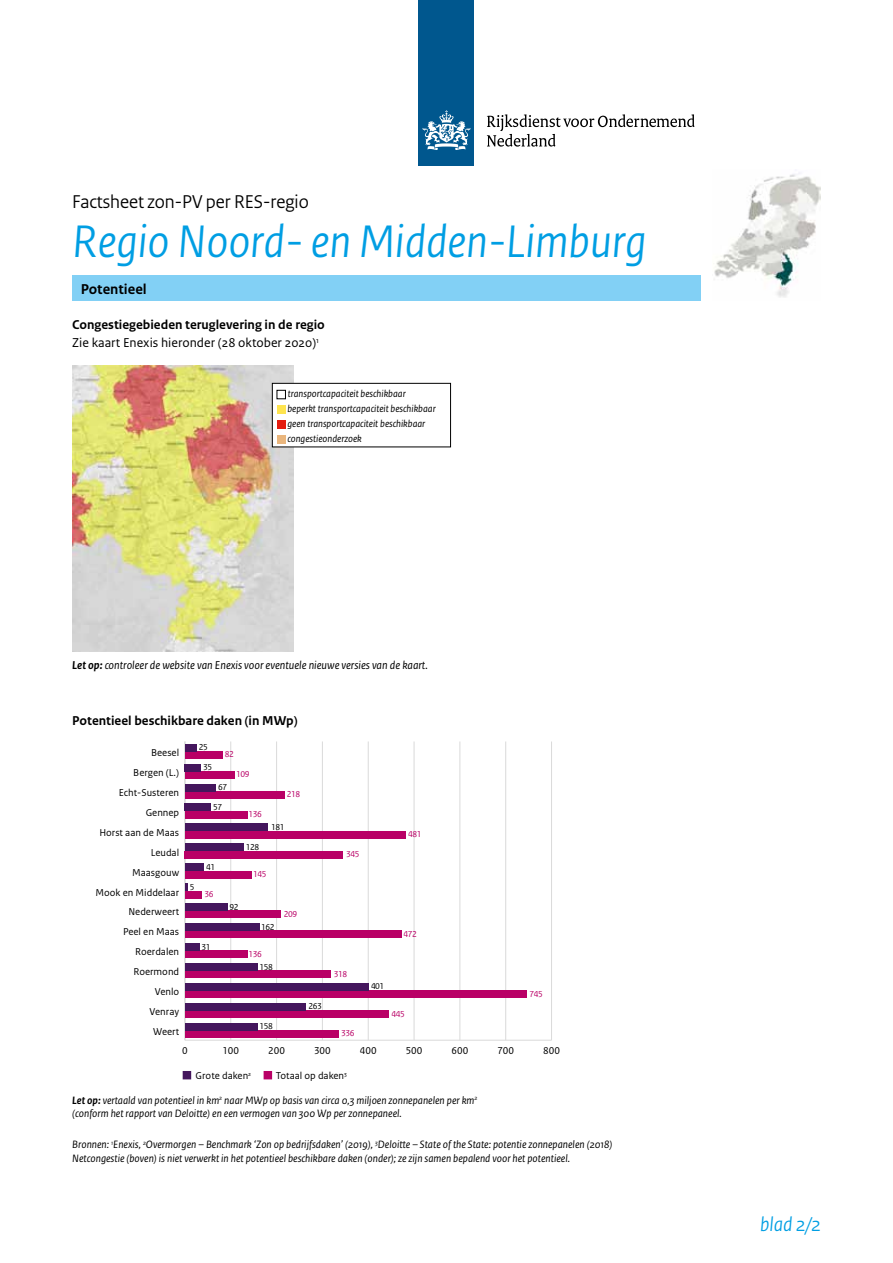
<style>
.page{position:relative;width:893px;height:1263px;background:#fff}
.page>*{position:absolute;margin:0;border:0;box-sizing:border-box;transform-origin:0 0}
.t1{font:italic 48px "Rijksoverheid Sans Heading";color:#009ee3}
.t2{font:italic 21px "Rijksoverheid Sans Heading";color:#009ee3}
.t3{font:19.5px "Rijksoverheid Sans Heading";color:#000}
.t4{font:700 15px "Rijksoverheid Sans Text";color:#000}
.t5{font:700 13.5px/18px "Rijksoverheid Sans Text";color:#000}
.t6{font:italic 12px "Rijksoverheid Sans Text";color:#000}
.t7{font:italic 11.25px/13.5px "Rijksoverheid Sans Text";color:#000}
.t8{font:10.5px "Rijksoverheid Sans Text";color:#000}
.t9{font:italic 10.5px/15px "Rijksoverheid Sans Text";color:#000}
.t10{font:9px "Rijksoverheid Sans Text TT";letter-spacing:-.05em;color:#b90066}
.t11{font:9px "Rijksoverheid Sans Text TT";letter-spacing:-.05em;color:#000}
.s1{font-weight:400}
.s2{font-weight:700}
</style>
<div class="page">
<div style="left:183px;top:1071px;width:8px;height:8px;background:#44165d"></div>
<div style="left:264px;top:1071px;width:8px;height:8px;background:#b90066"></div>
<hr style="left:185px;top:1040px;width:366px;height:1px;background:#dadada">
<hr style="left:230px;top:741px;width:1px;height:299px;background:#dadada">
<hr style="left:276px;top:741px;width:1px;height:299px;background:#dadada">
<hr style="left:322px;top:741px;width:1px;height:299px;background:#dadada">
<hr style="left:368px;top:741px;width:1px;height:299px;background:#dadada">
<hr style="left:414px;top:741px;width:1px;height:299px;background:#dadada">
<hr style="left:459px;top:741px;width:1px;height:299px;background:#dadada">
<hr style="left:505px;top:741px;width:1px;height:299px;background:#dadada">
<hr style="left:551px;top:741px;width:1px;height:299px;background:#dadada">
<hr style="left:185px;top:741px;width:1px;height:299px;background:#dadada">
<div style="left:185px;top:751px;width:37px;height:8px;background:#b90066"></div>
<div style="left:185px;top:771px;width:50px;height:8px;background:#b90066"></div>
<div style="left:185px;top:791px;width:100px;height:8px;background:#b90066"></div>
<div style="left:185px;top:811px;width:62px;height:8px;background:#b90066"></div>
<div style="left:185px;top:831px;width:220px;height:7px;background:#b90066"></div>
<div style="left:185px;top:851px;width:158px;height:7px;background:#b90066"></div>
<div style="left:185px;top:871px;width:66px;height:7px;background:#b90066"></div>
<div style="left:185px;top:891px;width:16px;height:7px;background:#b90066"></div>
<div style="left:185px;top:911px;width:96px;height:7px;background:#b90066"></div>
<div style="left:185px;top:931px;width:216px;height:7px;background:#b90066"></div>
<div style="left:185px;top:950px;width:62px;height:8px;background:#b90066"></div>
<div style="left:185px;top:970px;width:146px;height:8px;background:#b90066"></div>
<div style="left:185px;top:990px;width:341px;height:8px;background:#b90066"></div>
<div style="left:185px;top:1010px;width:204px;height:8px;background:#b90066"></div>
<div style="left:185px;top:1030px;width:154px;height:8px;background:#b90066"></div>
<div style="left:185px;top:744px;width:11px;height:7px;background:#44165d"></div>
<div style="left:185px;top:764px;width:16px;height:7px;background:#44165d"></div>
<div style="left:185px;top:784px;width:31px;height:7px;background:#44165d"></div>
<div style="left:185px;top:804px;width:26px;height:7px;background:#44165d"></div>
<div style="left:185px;top:824px;width:83px;height:7px;background:#44165d"></div>
<div style="left:185px;top:843px;width:59px;height:8px;background:#44165d"></div>
<div style="left:185px;top:863px;width:19px;height:8px;background:#44165d"></div>
<svg style="left:185px;top:883px;width:2px;height:8px"></svg>
<div style="left:185px;top:903px;width:42px;height:8px;background:#44165d"></div>
<div style="left:185px;top:923px;width:74px;height:8px;background:#44165d"></div>
<div style="left:185px;top:943px;width:14px;height:7px;background:#44165d"></div>
<div style="left:185px;top:963px;width:72px;height:7px;background:#44165d"></div>
<div style="left:185px;top:983px;width:184px;height:7px;background:#44165d"></div>
<div style="left:185px;top:1003px;width:120px;height:7px;background:#44165d"></div>
<div style="left:185px;top:1023px;width:72px;height:7px;background:#44165d"></div>
<div style="left:72px;top:275px;width:749px;height:26px;background:#82d0f5"></div>
<img style="left:72px;top:365px;width:221px;height:286px">
<div style="left:702px;top:169px;width:127px;height:142px;background:#fff"></div>
<img style="left:714px;top:172px;width:107px;height:125px">
<div style="left:272px;top:383px;width:179px;height:64px;background:#fff"></div>
<div style="left:277px;top:390px;width:9px;height:9px;border:1px solid #000"></div>
<div style="left:277px;top:405px;width:8px;height:9px;background:#fee44f"></div>
<div style="left:277px;top:420px;width:8px;height:9px;background:#e41c0f"></div>
<div style="left:277px;top:435px;width:8px;height:9px;background:#eab67d"></div>
<div style="left:272px;top:383px;width:179px;height:64px;border:1px solid #000"></div>
<div style="left:419px;top:0;width:55px;height:166px;background:#00578e"></div>
<svg style="left:423px;top:110px;width:47px;height:40px"></svg>
<svg style="left:487px;top:114px;width:208px;height:33px"></svg>
<h3 class="t3" style="left:72px;top:190px;width:238px">Factsheet zon-PV per RES-regio</h3>
<h1 class="t1" style="left:72px;top:215px;width:576px">Regio Noord- en Midden-Limburg</h1>
<h3 class="t4" style="left:81px;top:281px;width:67px">Potentieel</h3>
<p class="t5" style="left:72px;top:316px;width:254px">Congestiegebieden teruglevering in de regio<br><span class="s1">Zie kaart Enexis hieronder (28 oktober 2020)</span><sup>1</sup></p>
<p class="t9" style="left:287px;top:387px;width:150px">transportcapaciteit beschikbaar beperkt transportcapaciteit beschikbaar geen transportcapaciteit beschikbaar congestieonderzoek</p>
<p class="t6" style="left:72px;top:658px;width:357px"><span class="s2">Let op:</span> controleer de website van Enexis voor eventuele nieuwe versies van de kaart.</p>
<p class="t5" style="left:72px;top:712px;width:227px">Potentieel beschikbare daken (in MWp)</p>
<p class="t8" style="left:151px;top:747px;width:30px">Beesel</p>
<p class="t8" style="left:133px;top:767px;width:47px">Bergen (L.)</p>
<p class="t11" style="left:199px;top:742px;width:11px">25</p>
<p class="t11" style="left:203px;top:762px;width:11px">35</p>
<p class="t10" style="left:225px;top:749px;width:11px">82</p>
<p class="t10" style="left:236px;top:769px;width:15px">109</p>
<p class="t8" style="left:119px;top:786px;width:62px">Echt-Susteren</p>
<p class="t8" style="left:146px;top:806px;width:35px">Gennep</p>
<p class="t11" style="left:218px;top:782px;width:11px">67</p>
<p class="t11" style="left:213px;top:802px;width:11px">57</p>
<p class="t10" style="left:249px;top:809px;width:15px">136</p>
<p class="t10" style="left:287px;top:789px;width:15px">218</p>
<p class="t8" style="left:99px;top:826px;width:81px">Horst aan de Maas</p>
<p class="t11" style="left:271px;top:822px;width:15px">181</p>
<p class="t10" style="left:408px;top:829px;width:15px">481</p>
<p class="t8" style="left:151px;top:846px;width:30px">Leudal</p>
<p class="t11" style="left:246px;top:842px;width:15px">128</p>
<p class="t10" style="left:346px;top:849px;width:15px">345</p>
<p class="t8" style="left:132px;top:866px;width:49px">Maasgouw</p>
<p class="t11" style="left:206px;top:862px;width:11px">41</p>
<p class="t10" style="left:253px;top:869px;width:15px">145</p>
<p class="t8" style="left:96px;top:886px;width:85px">Mook en Middelaar</p>
<p class="t11" style="left:190px;top:882px;width:6px">5</p>
<p class="t10" style="left:204px;top:889px;width:11px">36</p>
<p class="t8" style="left:128px;top:906px;width:52px">Nederweert</p>
<p class="t11" style="left:230px;top:902px;width:11px">92</p>
<p class="t10" style="left:284px;top:909px;width:15px">209</p>
<p class="t8" style="left:123px;top:926px;width:58px">Peel en Maas</p>
<p class="t11" style="left:261px;top:921px;width:15px">162</p>
<p class="t10" style="left:404px;top:929px;width:15px">472</p>
<p class="t8" style="left:135px;top:946px;width:46px">Roerdalen</p>
<p class="t11" style="left:202px;top:941px;width:11px">31</p>
<p class="t10" style="left:249px;top:949px;width:15px">136</p>
<p class="t8" style="left:133px;top:966px;width:47px">Roermond</p>
<p class="t11" style="left:260px;top:961px;width:15px">158</p>
<p class="t10" style="left:334px;top:968px;width:15px">318</p>
<p class="t8" style="left:155px;top:985px;width:26px">Venlo</p>
<p class="t11" style="left:371px;top:981px;width:15px">401</p>
<p class="t10" style="left:529px;top:988px;width:15px">745</p>
<p class="t8" style="left:150px;top:1005px;width:31px">Venray</p>
<p class="t11" style="left:308px;top:1001px;width:15px">263</p>
<p class="t10" style="left:392px;top:1008px;width:15px">445</p>
<p class="t8" style="left:153px;top:1025px;width:27px">Weert</p>
<p class="t11" style="left:260px;top:1021px;width:15px">158</p>
<p class="t10" style="left:341px;top:1028px;width:15px">336</p>
<p class="t8" style="left:182px;top:1045px;width:7px">0</p>
<p class="t8" style="left:222px;top:1045px;width:18px">100</p>
<p class="t8" style="left:268px;top:1045px;width:18px">200</p>
<p class="t8" style="left:314px;top:1045px;width:18px">300</p>
<p class="t8" style="left:360px;top:1045px;width:18px">400</p>
<p class="t8" style="left:406px;top:1045px;width:18px">500</p>
<p class="t8" style="left:451px;top:1045px;width:18px">600</p>
<p class="t8" style="left:497px;top:1045px;width:18px">700</p>
<p class="t8" style="left:543px;top:1045px;width:18px">800</p>
<p class="t8" style="left:196px;top:1070px;width:57px">Grote daken<sup>2</sup></p>
<p class="t8" style="left:276px;top:1070px;width:73px">Totaal op daken<sup>3</sup></p>
<p class="t7" style="left:72px;top:1094px;width:407px"><span class="s2">Let op:</span> vertaald van potentieel in km<sup>2</sup> naar MWp op basis van circa 0,3 miljoen zonnepanelen per km<sup>2 </sup>(conform het rapport van Deloitte) en een vermogen van 300 Wp per zonnepaneel.</p>
<p class="t7" style="left:72px;top:1138px;width:542px">Bronnen: <sup>1</sup>Enexis, <sup>2</sup>Overmorgen – Benchmark ‘Zon op bedrijfsdaken’ (2019), <sup>3</sup>Deloitte – State of the State: potentie zonnepanelen (2018)<br>Netcongestie (boven) is niet verwerkt in het potentieel beschikbare daken (onder); ze zijn samen bepalend voor het potentieel.</p>
<h2 class="t2" style="left:760px;top:1212px;width:62px">blad 2/2</h2>
</div>
